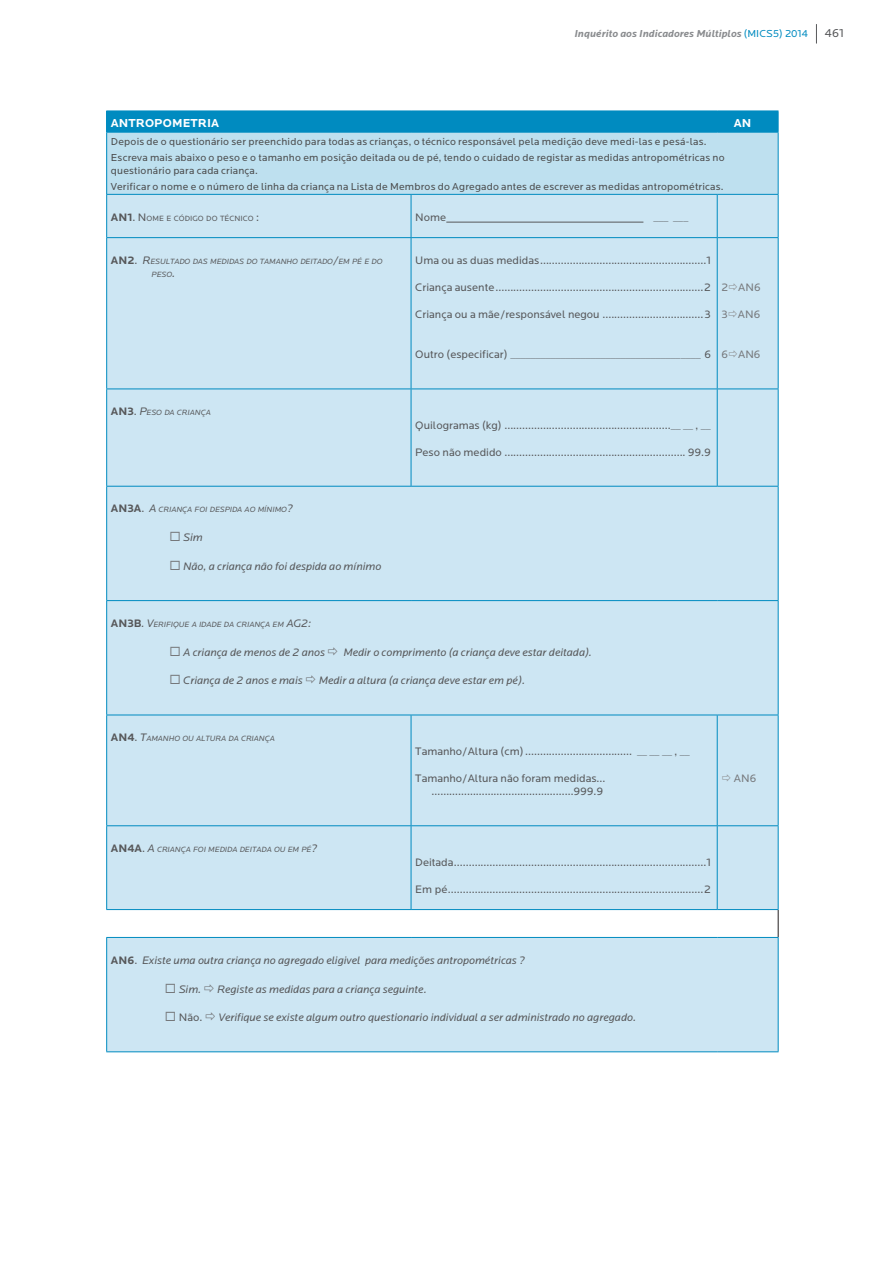
<style>
.page{position:relative;width:893px;height:1263px;background:#fff}
.page>*{position:absolute;margin:0;border:0;box-sizing:border-box;transform-origin:0 0}
.t1{font:700 12px "Locator";letter-spacing:.005em;color:#fff}
.t2{font:12px "Locator";color:#57585a}
.t3{font:11.25px/13.5px "Locator";color:#57585a;text-align:right}
.t4{font:italic 11.25px "Locator";color:#57585a}
.t5{font:11.25px "Locator";color:#76787b}
.t6{font:10.5px/16.2px "Locator";letter-spacing:.02em;color:#4b4c4d}
.t7{font:italic 700 10.5px "Locator";color:#8a8c8f}
.t8{font:italic 7.8px/13.5px "Locator";color:#57585a}
.t9{font:7.8px "Locator";color:#57585a}
.s1{font-weight:400;font-style:normal;color:#008bc0}
.s2{font-weight:700;font-size:11.25px}
.s3{font-size:11.25px}
.s4{font-weight:700;font-style:normal;font-size:11.25px}
.s5{font-style:normal;font-size:11.25px}
.s6{color:#76787b}
.s7{font-weight:700;font-style:normal}
.s8{font-style:normal}
</style>
<div class="page">
<svg style="left:816px;top:24px;width:1px;height:19px"></svg>
<div style="left:107px;top:111px;width:671px;height:21px;background:#008bc0"></div>
<div style="left:107px;top:132px;width:671px;height:62px;background:#bee0ef"></div>
<div style="left:107px;top:195px;width:671px;height:856px;background:#cde6f3"></div>
<svg style="left:106px;top:111px;width:1px;height:21px"></svg>
<svg style="left:778px;top:111px;width:1px;height:21px"></svg>
<hr style="left:106px;top:133px;width:1px;height:61px;background:#008bc0">
<hr style="left:778px;top:133px;width:1px;height:61px;background:#008bc0">
<hr style="left:106px;top:195px;width:1px;height:42px;background:#008bc0">
<hr style="left:411px;top:195px;width:1px;height:42px;background:#008bc0">
<hr style="left:717px;top:195px;width:1px;height:42px;background:#008bc0">
<hr style="left:106px;top:237px;width:305px;height:1px;background:#008bc0">
<hr style="left:106px;top:238px;width:1px;height:151px;background:#008bc0">
<hr style="left:411px;top:237px;width:306px;height:1px;background:#008bc0">
<hr style="left:411px;top:238px;width:1px;height:151px;background:#008bc0">
<hr style="left:717px;top:237px;width:61px;height:1px;background:#008bc0">
<hr style="left:717px;top:238px;width:1px;height:151px;background:#008bc0">
<hr style="left:106px;top:389px;width:305px;height:1px;background:#008bc0">
<hr style="left:106px;top:389px;width:1px;height:97px;background:#008bc0">
<hr style="left:411px;top:389px;width:306px;height:1px;background:#008bc0">
<hr style="left:411px;top:389px;width:1px;height:97px;background:#008bc0">
<hr style="left:717px;top:389px;width:61px;height:1px;background:#008bc0">
<hr style="left:717px;top:389px;width:1px;height:97px;background:#008bc0">
<hr style="left:106px;top:486px;width:305px;height:1px;background:#008bc0">
<hr style="left:106px;top:487px;width:1px;height:113px;background:#008bc0">
<hr style="left:411px;top:486px;width:306px;height:1px;background:#008bc0">
<hr style="left:717px;top:486px;width:61px;height:1px;background:#008bc0">
<hr style="left:106px;top:600px;width:305px;height:1px;background:#008bc0">
<hr style="left:106px;top:601px;width:1px;height:114px;background:#008bc0">
<hr style="left:411px;top:600px;width:306px;height:1px;background:#008bc0">
<hr style="left:717px;top:600px;width:61px;height:1px;background:#008bc0">
<hr style="left:106px;top:715px;width:305px;height:1px;background:#008bc0">
<hr style="left:106px;top:715px;width:1px;height:110px;background:#008bc0">
<hr style="left:411px;top:715px;width:306px;height:1px;background:#008bc0">
<hr style="left:411px;top:715px;width:1px;height:110px;background:#008bc0">
<hr style="left:717px;top:715px;width:61px;height:1px;background:#008bc0">
<hr style="left:717px;top:715px;width:1px;height:110px;background:#008bc0">
<hr style="left:106px;top:825px;width:305px;height:1px;background:#008bc0">
<hr style="left:106px;top:826px;width:1px;height:83px;background:#008bc0">
<hr style="left:411px;top:825px;width:306px;height:1px;background:#008bc0">
<hr style="left:411px;top:826px;width:1px;height:83px;background:#008bc0">
<hr style="left:717px;top:825px;width:61px;height:1px;background:#008bc0">
<hr style="left:717px;top:826px;width:1px;height:83px;background:#008bc0">
<hr style="left:106px;top:909px;width:305px;height:1px;background:#008bc0">
<hr style="left:106px;top:937px;width:305px;height:1px;background:#008bc0">
<hr style="left:106px;top:938px;width:1px;height:113px;background:#008bc0">
<hr style="left:411px;top:937px;width:306px;height:1px;background:#008bc0">
<hr style="left:717px;top:937px;width:61px;height:1px;background:#008bc0">
<svg style="left:778px;top:910px;width:1px;height:27px"></svg>
<hr style="left:106px;top:132px;width:305px;height:1px;background:#008bc0">
<hr style="left:411px;top:132px;width:306px;height:1px;background:#008bc0">
<hr style="left:717px;top:132px;width:61px;height:1px;background:#008bc0">
<hr style="left:106px;top:194px;width:305px;height:1px;background:#008bc0">
<hr style="left:411px;top:194px;width:306px;height:1px;background:#008bc0">
<hr style="left:717px;top:194px;width:61px;height:1px;background:#008bc0">
<hr style="left:778px;top:195px;width:1px;height:42px;background:#008bc0">
<hr style="left:778px;top:238px;width:1px;height:151px;background:#008bc0">
<hr style="left:778px;top:389px;width:1px;height:97px;background:#008bc0">
<hr style="left:778px;top:487px;width:1px;height:113px;background:#008bc0">
<hr style="left:778px;top:601px;width:1px;height:114px;background:#008bc0">
<hr style="left:778px;top:715px;width:1px;height:110px;background:#008bc0">
<hr style="left:778px;top:826px;width:1px;height:83px;background:#008bc0">
<hr style="left:411px;top:909px;width:306px;height:1px;background:#008bc0">
<hr style="left:717px;top:909px;width:61px;height:1px;background:#008bc0">
<hr style="left:778px;top:938px;width:1px;height:113px;background:#008bc0">
<hr style="left:106px;top:1051px;width:305px;height:1px;background:#008bc0">
<hr style="left:411px;top:1051px;width:306px;height:1px;background:#008bc0">
<hr style="left:717px;top:1051px;width:61px;height:1px;background:#008bc0">
<hr style="left:446px;top:222px;width:197px;height:1px;background:#57585a">
<svg style="left:729px;top:283px;width:8px;height:7px"></svg>
<svg style="left:729px;top:310px;width:8px;height:7px"></svg>
<svg style="left:729px;top:351px;width:8px;height:7px"></svg>
<svg style="left:328px;top:647px;width:10px;height:8px"></svg>
<svg style="left:306px;top:676px;width:9px;height:8px"></svg>
<svg style="left:722px;top:774px;width:8px;height:7px"></svg>
<svg style="left:205px;top:984px;width:9px;height:8px"></svg>
<svg style="left:206px;top:1013px;width:9px;height:8px"></svg>
<p class="t7" style="left:574px;top:27px;width:235px">Inquérito aos Indicadores Múltiplos <span class="s1">(MICS5) 2014</span></p>
<p class="t2" style="left:825px;top:26px;width:21px">461</p>
<p class="t1" style="left:111px;top:115px;width:110px">ANTROPOMETRIA</p>
<p class="t1" style="left:734px;top:115px;width:19px">AN</p>
<p class="t6" style="left:111px;top:133px;width:615px">Depois de o questionário ser preenchido para todas as crianças, o técnico responsável pela medição deve medi-las e pesá-las.<br>Escreva mais abaixo o peso e o tamanho em posição deitada ou de pé, tendo o cuidado de registar as medidas antropométricas no</p>
<p class="t6" style="left:111px;top:162px;width:614px">questionário para cada criança.<br>Verificar o nome e o número de linha da criança na Lista de Membros do Agregado antes de escrever as medidas antropométricas.</p>
<p class="t9" style="left:111px;top:213px;width:150px"><span class="s2">AN1</span><span class="s3">. N</span>OME E CÓDIGO DO TÉCNICO <span class="s3">:</span></p>
<p class="t3" style="left:415px;top:210px;width:33px">Nome</p>
<p class="t3" style="left:653px;top:210px;width:36px">___ ___</p>
<p class="t8" style="left:152px;top:254px;width:232px;text-indent:-41px"><span class="s4">AN2</span><span class="s5">.</span> <span class="s3">R</span>ESULTADO DAS MEDIDAS DO TAMANHO DEITADO<span class="s3">/</span>EM PÉ E DO<br>PESO<span class="s3">.</span></p>
<p class="t3" style="left:415px;top:253px;width:297px">Uma ou as duas medidas........................................................1</p>
<p class="t3" style="left:415px;top:280px;width:297px">Criança ausente......................................................................2</p>
<p class="t3" style="left:415px;top:307px;width:297px">Criança ou a mãe/responsável negou ..................................3</p>
<p class="t3" style="left:415px;top:348px;width:297px">Outro (especificar) ______________________________________ 6</p>
<p class="t5" style="left:721px;top:280px;width:41px">2 AN6</p>
<p class="t5" style="left:721px;top:307px;width:40px">3 AN6</p>
<p class="t5" style="left:721px;top:348px;width:41px">6 AN6</p>
<p class="t8" style="left:111px;top:406px;width:101px"><span class="s4">AN3</span><span class="s5">.</span> <span class="s3">P</span>ESO DA CRIANÇA</p>
<p class="t8" style="left:111px;top:503px;width:183px"><span class="s4">AN3A</span><span class="s5">.</span> <span class="s3">A</span> CRIANÇA FOI DESPIDA AO MÍNIMO<span class="s3">?</span></p>
<p class="t4" style="left:169px;top:531px;width:35px"><span class="s6">◻</span> Sim</p>
<p class="t4" style="left:169px;top:560px;width:213px"><span class="s6">◻</span> Não, a criança não foi despida ao mínimo</p>
<p class="t3" style="left:415px;top:418px;width:297px">Quilogramas (kg) ........................................................__ __ , __</p>
<p class="t3" style="left:415px;top:445px;width:297px">Peso não medido ............................................................. 99.9</p>
<p class="t8" style="left:111px;top:617px;width:202px"><span class="s4">AN3B</span><span class="s3">. V</span>ERIFIQUE A IDADE DA CRIANÇA EM <span class="s3">AG2:</span></p>
<p class="t4" style="left:169px;top:645px;width:157px"><span class="s6">◻</span> A criança de menos de 2 anos</p>
<p class="t4" style="left:343px;top:645px;width:250px">Medir o comprimento (a criança deve estar deitada).</p>
<p class="t4" style="left:169px;top:674px;width:135px"><span class="s6">◻</span> Criança de 2 anos e mais</p>
<p class="t4" style="left:319px;top:674px;width:208px">Medir a altura (a criança deve estar em pé).</p>
<p class="t8" style="left:111px;top:732px;width:165px"><span class="s4">AN4</span><span class="s5">.</span> <span class="s3">T</span>AMANHO OU ALTURA DA CRIANÇA</p>
<p class="t8" style="left:111px;top:842px;width:208px"><span class="s4">AN4A</span><span class="s5">.</span> <span class="s3">A</span> CRIANÇA FOI MEDIDA DEITADA OU EM PÉ<span class="s3">?</span></p>
<p class="t3" style="left:415px;top:744px;width:276px">Tamanho/Altura (cm).................................... __ __ __ , __</p>
<p class="t3" style="left:415px;top:771px;width:192px">Tamanho/Altura não foram medidas... …………………………………………999.9</p>
<p class="t5" style="left:734px;top:771px;width:24px">AN6</p>
<p class="t3" style="left:415px;top:855px;width:297px">Deitada.....................................................................................1</p>
<p class="t3" style="left:415px;top:882px;width:297px">Em pé......................................................................................2</p>
<p class="t4" style="left:111px;top:953px;width:415px"><span class="s7">AN6</span><span class="s8">.</span> Existe uma outra criança no agregado eligivel para medições antropométricas ?</p>
<p class="t4" style="left:165px;top:982px;width:38px"><span class="s6">◻</span> Sim.</p>
<p class="t4" style="left:217px;top:982px;width:211px">Registe as medidas para a criança seguinte.</p>
<p class="t3" style="left:165px;top:1010px;width:39px"><span class="s6">◻</span> Não.</p>
<p class="t4" style="left:219px;top:1011px;width:419px">Verifique se existe algum outro questionario individual a ser administrado no agregado.</p>
</div>
